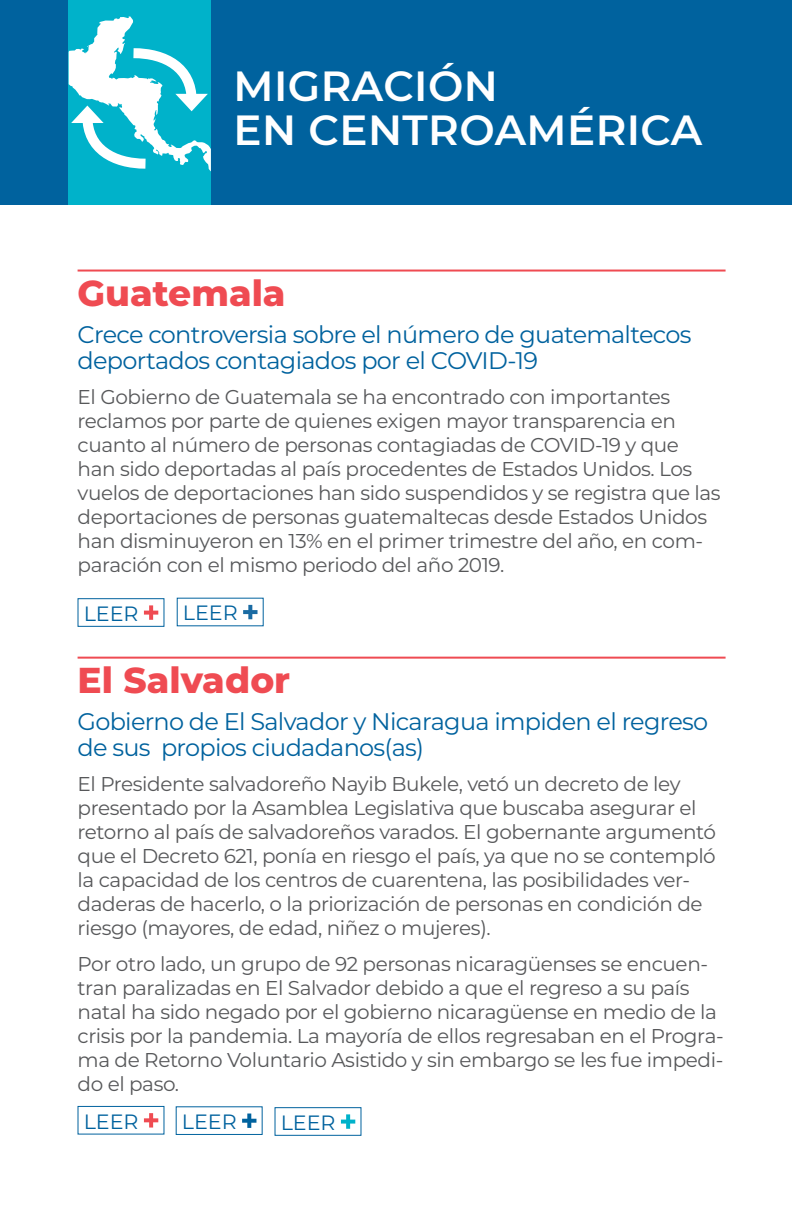
<style>
.page{position:relative;width:792px;height:1224px;background:#fff}
.page>*{position:absolute;margin:0;border:0;box-sizing:border-box;transform-origin:0 0}
.t1{font:600 42px/44px "Montserrat";letter-spacing:.01em;color:#fff}
.PAÍS{font:800 36px "Montserrat";color:#ef4b52}
.Títulos{font:24px/26px "Montserrat";letter-spacing:-.03em;color:#00629e}
.Títulos-2{font:20.6px "Montserrat";color:#00629e}
.COrridos{font:20px/24px "Montserrat";letter-spacing:-.02em;color:#57585a}
</style>
<div class="page">
<div style="left:0;top:0;width:792px;height:204px;background:#00629e"></div>
<div style="left:68px;top:0;width:143px;height:204px;background:#00b2ca"></div>
<svg style="left:69px;top:16px;width:142px;height:156px"></svg>
<hr style="left:78px;top:270px;width:648px;height:2px;background:#ef4b52">
<hr style="left:78px;top:657px;width:648px;height:2px;background:#ef4b52">
<svg style="left:144px;top:605px;width:14px;height:15px"></svg>
<div style="left:78px;top:598px;width:86px;height:29px;border:1px solid #00629e"></div>
<svg style="left:144px;top:1113px;width:14px;height:15px"></svg>
<div style="left:78px;top:1106px;width:86px;height:29px;border:1px solid #00629e"></div>
<svg style="left:243px;top:605px;width:15px;height:14px"></svg>
<svg style="left:242px;top:1114px;width:14px;height:14px"></svg>
<div style="left:176px;top:1106px;width:87px;height:29px;border:1px solid #00629e"></div>
<svg style="left:341px;top:1114px;width:14px;height:15px"></svg>
<div style="left:275px;top:1107px;width:86px;height:29px;border:1px solid #00629e"></div>
<p class="t1" style="left:234px;top:63px;width:470px">MIGRACIÓN<br>EN CENTROAMÉRICA</p>
<p class="PAÍS" style="left:78px;top:266px;width:209px">Guatemala</p>
<p class="Títulos" style="left:78px;top:321px;width:615px">Crece controversia sobre el número de guatemaltecos deportados contagiados por el COVID-19</p>
<p class="COrridos" style="left:78px;top:384px;width:645px">El Gobierno de Guatemala se ha encontrado con importantes reclamos por parte de quienes exigen mayor transparencia en cuanto al número de personas contagiadas de COVID-19 y que han sido deportadas al país procedentes de Estados Unidos. Los vuelos de deportaciones han sido suspendidos y se registra que las deportaciones de personas guatemaltecas desde Estados Unidos han disminuyeron en 13% en el primer trimestre del año, en com&shy;paración con el mismo periodo del año 2019.</p>
<p class="Títulos-2" style="left:84px;top:599px;width:56px">LEER</p>
<p class="Títulos-2" style="left:183px;top:599px;width:56px">LEER</p>
<p class="PAÍS" style="left:78px;top:653px;width:214px">El Salvador</p>
<p class="Títulos" style="left:78px;top:708px;width:632px">Gobierno de El Salvador y Nicaragua impiden el regreso de sus propios ciudadanos(as)</p>
<p class="COrridos" style="left:78px;top:772px;width:640px">El Presidente salvadoreño Nayib Bukele, vetó un decreto de ley presentado por la Asamblea Legislativa que buscaba asegurar el retorno al país de salvadoreños varados. El gobernante argumentó que el Decreto 621, ponía en riesgo el país, ya que no se contempló la capacidad de los centros de cuarentena, las posibilidades ver&shy;daderas de hacerlo, o la priorización de personas en condición de riesgo (mayores, de edad, niñez o mujeres).</p>
<p class="COrridos" style="left:78px;top:951px;width:648px">Por otro lado, un grupo de 92 personas nicaragüenses se encuen&shy;tran paralizadas en El Salvador debido a que el regreso a su país natal ha sido negado por el gobierno nicaragüense en medio de la crisis por la pandemia. La mayoría de ellos regresaban en el Progra&shy;ma de Retorno Voluntario Asistido y sin embargo se les fue impedi&shy;do el paso.</p>
<p class="Títulos-2" style="left:84px;top:1107px;width:56px">LEER</p>
<p class="Títulos-2" style="left:182px;top:1107px;width:56px">LEER</p>
<p class="Títulos-2" style="left:281px;top:1108px;width:56px">LEER</p>
</div>
